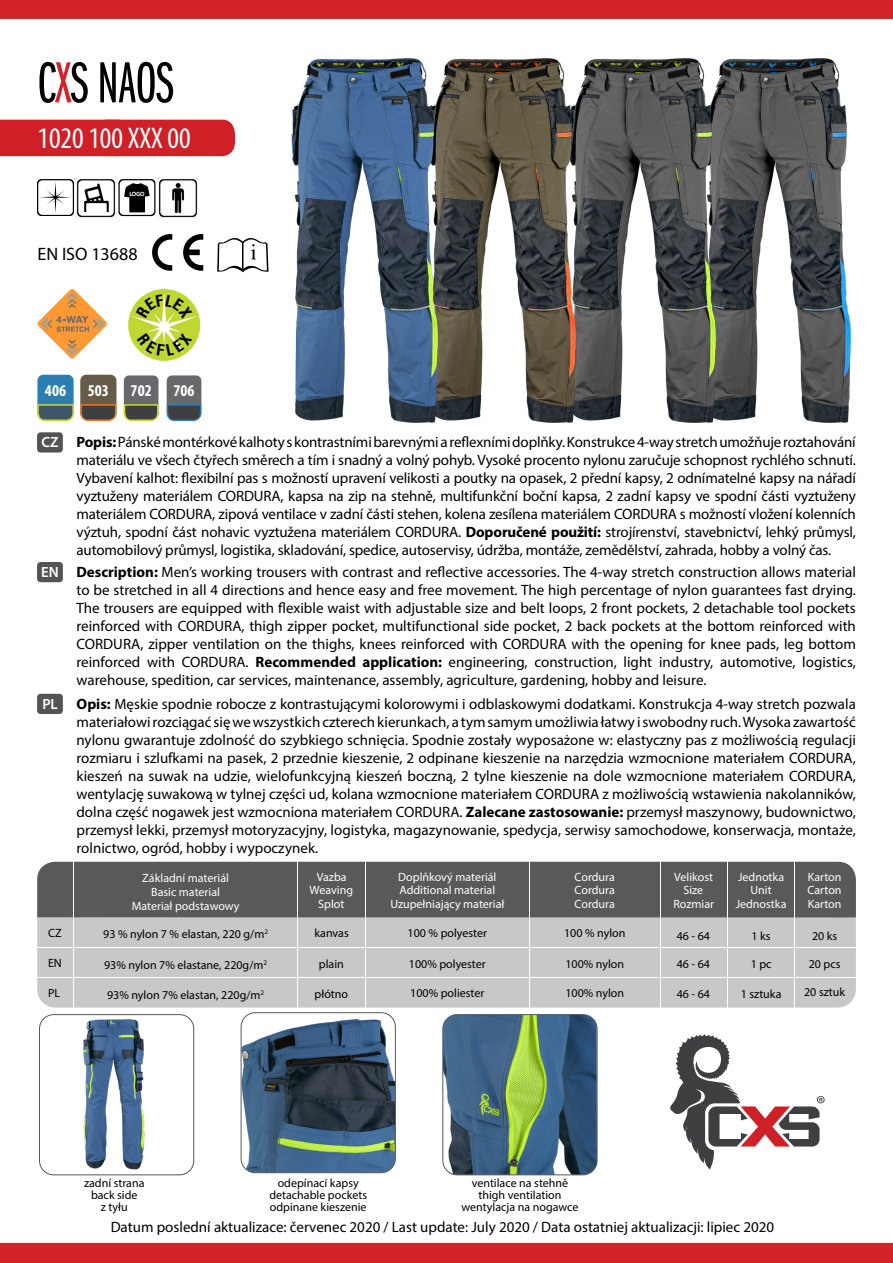
<style>
.page{position:relative;width:893px;height:1263px;background:#fff}
.page>*{position:absolute;margin:0;border:0;box-sizing:border-box;transform-origin:0 0}
.t1{font:60px "Franklin Got Itc DOT Boo Ext Com";letter-spacing:-.01em;color:#000}
.t2{font:condensed 30px "Myriad Pro";color:#fff}
.t3{font:18px "Myriad Pro";color:#000}
.t4{font:700 condensed 16.5px "Myriad Pro";color:#fff}
.t5{font:15px/18px "Myriad Pro";color:#000;text-align:justify}
.t6{font:600 14.85px "Myriad Pro";color:#fff}
.t7{font:12px/12px "Myriad Pro";color:#000;text-align:center}
.t8{font:12px "Myriad Pro";color:#fff}
.t9{font:700 6.6px "Calibri";color:#fff}
.s1{color:#d2232a}
.s2{font-weight:700}
</style>
<div class="page">
<div style="left:0;top:120px;width:235px;height:36px;background:#cf2027"></div>
<img style="left:444px;top:1016px;width:152px;height:159px">
<div style="left:442px;top:1014px;width:156px;height:161px;border:1px solid #58595b;border-radius:14px"></div>
<img style="left:731px;top:58px;width:120px;height:365px">
<img style="left:591px;top:58px;width:140px;height:365px">
<img style="left:453px;top:58px;width:138px;height:365px">
<img style="left:268px;top:58px;width:185px;height:365px">
<div style="left:81px;top:375px;width:35px;height:44px;background:#655b48;border-radius:5px"></div>
<div style="left:80px;top:375px;width:36px;height:45px;border:2px solid #655b48;border-radius:5px"></div>
<div style="left:38px;top:375px;width:35px;height:44px;background:#2c7eb0;border-radius:5px"></div>
<div style="left:37px;top:375px;width:37px;height:45px;border:2px solid #2c7eb0;border-radius:5px"></div>
<svg style="left:37px;top:403px;width:80px;height:18px"></svg>
<div style="left:167px;top:376px;width:34px;height:42px;background:#67686b;border-radius:4px"></div>
<div style="left:167px;top:375px;width:34px;height:44px;border:2px solid #67686b;border-radius:4px"></div>
<svg style="left:166px;top:403px;width:36px;height:18px"></svg>
<div style="left:125px;top:376px;width:33px;height:42px;background:#67686b;border-radius:4px"></div>
<div style="left:124px;top:375px;width:35px;height:44px;border:2px solid #67686b;border-radius:4px"></div>
<svg style="left:123px;top:403px;width:36px;height:18px"></svg>
<svg style="left:670px;top:1034px;width:155px;height:135px"></svg>
<div style="left:37px;top:432px;width:26px;height:20px;background:#545456;border-radius:3px"></div>
<div style="left:37px;top:562px;width:26px;height:20px;background:#545456;border-radius:3px"></div>
<div style="left:37px;top:694px;width:26px;height:20px;background:#545456;border-radius:3px"></div>
<div style="left:0;top:0;width:893px;height:19px;background:#d2232a"></div>
<div style="left:0;top:1243px;width:893px;height:20px;background:#d2232a"></div>
<svg style="left:217px;top:237px;width:51px;height:35px"></svg>
<svg style="left:152px;top:234px;width:20px;height:37px"></svg>
<svg style="left:183px;top:234px;width:20px;height:37px"></svg>
<img style="left:157px;top:177px;width:41px;height:41px">
<svg style="left:37px;top:178px;width:39px;height:39px"></svg>
<svg style="left:118px;top:179px;width:38px;height:38px"></svg>
<img style="left:76px;top:177px;width:41px;height:41px">
<div style="left:128px;top:289px;width:72px;height:72px;background:#bfd730;border-radius:50%"></div>
<img style="left:241px;top:1013px;width:154px;height:160px">
<div style="left:241px;top:1012px;width:155px;height:161px;border:1px solid #58595b;border-radius:14px"></div>
<img style="left:83px;top:1019px;width:62px;height:151px">
<div style="left:39px;top:1014px;width:155px;height:161px;border:1px solid #58595b;border-radius:14px"></div>
<div style="left:37px;top:862px;width:819px;height:145px;background:#c7c8ca;border-radius:18px"></div>
<div style="left:37px;top:862px;width:819px;height:55px;background:#58595b"></div>
<hr style="left:298px;top:862px;width:1px;height:145px;background:#fff">
<hr style="left:73px;top:862px;width:1px;height:145px;background:#fff">
<hr style="left:37px;top:977px;width:819px;height:1px;background:#fff">
<hr style="left:37px;top:947px;width:819px;height:1px;background:#fff">
<hr style="left:794px;top:862px;width:1px;height:145px;background:#fff">
<hr style="left:727px;top:862px;width:1px;height:145px;background:#fff">
<hr style="left:660px;top:862px;width:1px;height:145px;background:#fff">
<hr style="left:365px;top:862px;width:1px;height:145px;background:#fff">
<hr style="left:529px;top:862px;width:1px;height:145px;background:#fff">
<svg style="left:37px;top:289px;width:70px;height:70px"></svg>
<svg style="left:132px;top:293px;width:64px;height:63px"></svg>
<h1 class="t1" style="left:37px;top:51px;width:138px">C<span class="s1">X</span>S NAOS</h1>
<h2 class="t2" style="left:38px;top:120px;width:155px">1020 100 XXX 00</h2>
<p class="t9" style="left:129px;top:190px;width:17px">LOGO</p>
<p class="t3" style="left:38px;top:243px;width:102px">EN ISO 13688</p>
<p class="t4" style="left:45px;top:380px;width:23px">406</p>
<p class="t4" style="left:88px;top:380px;width:23px">503</p>
<p class="t4" style="left:131px;top:380px;width:23px">702</p>
<p class="t4" style="left:173px;top:380px;width:23px">706</p>
<p class="t6" style="left:42px;top:433px;width:19px">CZ</p>
<p class="t6" style="left:41px;top:563px;width:19px">EN</p>
<p class="t6" style="left:42px;top:694px;width:17px">PL</p>
<p class="t7" style="left:48px;top:926px;width:15px">CZ</p>
<p class="t7" style="left:48px;top:957px;width:15px">EN</p>
<p class="t7" style="left:48px;top:987px;width:14px">PL</p>
<p class="t5" style="left:77px;top:433px;width:781px"><span class="s2">Popis:</span>Pánské montérkové kalhoty s kontrastními barevnými a reflexními doplňky. Konstrukce 4-way stretch umožňuje roztahování materiálu ve všech čtyřech směrech a tím i snadný a volný pohyb. Vysoké procento nylonu zaručuje schopnost rychlého schnutí.<br>Vybavení kalhot: flexibilní pas s možností upravení velikosti a poutky na opasek, 2 přední kapsy, 2 odnímatelné kapsy na nářadí vyztuženy materiálem CORDURA, kapsa na zip na stehně, multifunkční boční kapsa, 2 zadní kapsy ve spodní části vyztuženy materiálem CORDURA, zipová ventilace v zadní části stehen, kolena zesílena materiálem CORDURA s možností vložení kolenních výztuh, spodní část nohavic vyztužena materiálem CORDURA. <span class="s2">Doporučené použití:</span> strojírenství, stavebnictví, lehký průmysl, automobilový průmysl, logistika, skladování, spedice, autoservisy, údržba, montáže, zemědělství, zahrada, hobby a volný čas.</p>
<p class="t5" style="left:77px;top:563px;width:781px"><span class="s2">Description:</span> Men’s working trousers with contrast and reflective accessories. The 4-way stretch construction allows material to be stretched in all 4 directions and hence easy and free movement. The high percentage of nylon guarantees fast drying.<br>The trousers are equipped with flexible waist with adjustable size and belt loops, 2 front pockets, 2 detachable tool pockets reinforced with CORDURA, thigh zipper pocket, multifunctional side pocket, 2 back pockets at the bottom reinforced with CORDURA, zipper ventilation on the thighs, knees reinforced with CORDURA with the opening for knee pads, leg bottom reinforced with CORDURA. <span class="s2">Recommended application:</span> engineering, construction, light industry, automotive, logistics, warehouse, spedition, car services, maintenance, assembly, agriculture, gardening, hobby and leisure.</p>
<p class="t5" style="left:77px;top:694px;width:781px"><span class="s2">Opis:</span> Męskie spodnie robocze z kontrastującymi kolorowymi i odblaskowymi dodatkami. Konstrukcja 4-way stretch pozwala materiałowi rozciągać się we wszystkich czterech kierunkach, a tym samym umożliwia łatwy i swobodny ruch. Wysoka zawartość nylonu gwarantuje zdolność do szybkiego schnięcia. Spodnie zostały wyposażone w: elastyczny pas z możliwością regulacji rozmiaru i szlufkami na pasek, 2 przednie kieszenie, 2 odpinane kieszenie na narzędzia wzmocnione materiałem CORDURA, kieszeń na suwak na udzie, wielofunkcyjną kieszeń boczną, 2 tylne kieszenie na dole wzmocnione materiałem CORDURA, wentylację suwakową w tylnej części ud, kolana wzmocnione materiałem CORDURA z możliwością wstawienia nakolanników, dolna część nogawek jest wzmocniona materiałem CORDURA. <span class="s2">Zalecane zastosowanie:</span> przemysł maszynowy, budownictwo, przemysł lekki, przemysł motoryzacyjny, logistyka, magazynowanie, spedycja, serwisy samochodowe, konserwacja, montaże, rolnictwo, ogród, hobby i wypoczynek.</p>
<p class="t8" style="left:142px;top:871px;width:88px">Základní materiál</p>
<p class="t8" style="left:151px;top:884px;width:70px">Basic material</p>
<p class="t8" style="left:132px;top:898px;width:109px">Materiał podstawowy</p>
<p class="t7" style="left:103px;top:928px;width:166px">93 % nylon 7 % elastan, 220 g/m<sup>2</sup></p>
<p class="t7" style="left:104px;top:959px;width:164px">93% nylon 7% elastane, 220g/m<sup>2</sup></p>
<p class="t7" style="left:107px;top:989px;width:159px">93% nylon 7% elastan, 220g/m<sup>2</sup></p>
<p class="t8" style="left:317px;top:869px;width:31px">Vazba</p>
<p class="t8" style="left:318px;top:896px;width:28px">Splot</p>
<p class="t8" style="left:310px;top:883px;width:45px">Weaving</p>
<p class="t7" style="left:314px;top:926px;width:36px">kanvas</p>
<p class="t7" style="left:319px;top:957px;width:26px">plain</p>
<p class="t7" style="left:315px;top:987px;width:35px">płótno</p>
<p class="t8" style="left:398px;top:869px;width:100px">Doplňkový materiál</p>
<p class="t8" style="left:399px;top:883px;width:97px">Additional material</p>
<p class="t8" style="left:390px;top:896px;width:116px">Uzupełniający materiał</p>
<p class="t7" style="left:408px;top:926px;width:81px">100 % polyester</p>
<p class="t7" style="left:409px;top:957px;width:78px">100% polyester</p>
<p class="t7" style="left:410px;top:987px;width:76px">100% poliester</p>
<p class="t8" style="left:575px;top:869px;width:42px">Cordura</p>
<p class="t8" style="left:575px;top:883px;width:42px">Cordura</p>
<p class="t8" style="left:575px;top:896px;width:42px">Cordura</p>
<p class="t7" style="left:564px;top:926px;width:63px">100 % nylon</p>
<p class="t8" style="left:674px;top:869px;width:40px">Velikost</p>
<p class="t8" style="left:673px;top:896px;width:42px">Rozmiar</p>
<p class="t8" style="left:683px;top:883px;width:21px">Size</p>
<p class="t8" style="left:738px;top:869px;width:48px">Jednotka</p>
<p class="t8" style="left:736px;top:896px;width:52px">Jednostka</p>
<p class="t8" style="left:750px;top:883px;width:23px">Unit</p>
<p class="t8" style="left:808px;top:869px;width:35px">Karton</p>
<p class="t8" style="left:808px;top:896px;width:35px">Karton</p>
<p class="t8" style="left:808px;top:883px;width:36px">Carton</p>
<p class="t7" style="left:677px;top:929px;width:35px">46 - 64</p>
<p class="t7" style="left:752px;top:929px;width:21px">1 ks</p>
<p class="t7" style="left:812px;top:929px;width:27px">20 ks</p>
<p class="t7" style="left:565px;top:957px;width:60px">100% nylon</p>
<p class="t7" style="left:565px;top:987px;width:60px">100% nylon</p>
<p class="t7" style="left:677px;top:958px;width:35px">46 - 64</p>
<p class="t7" style="left:677px;top:987px;width:35px">46 - 64</p>
<p class="t7" style="left:751px;top:958px;width:22px">1 pc</p>
<p class="t7" style="left:741px;top:987px;width:42px">1 sztuka</p>
<p class="t7" style="left:809px;top:958px;width:33px">20 pcs</p>
<p class="t7" style="left:804px;top:986px;width:42px">20 sztuk</p>
<p class="t7" style="left:84px;top:1177px;width:62px">zadní strana back side<br>z tyłu</p>
<p class="t7" style="left:269px;top:1177px;width:99px">odepínací kapsy detachable pockets odpinane kieszenie</p>
<p class="t7" style="left:461px;top:1177px;width:118px">ventilace na stehně thigh ventilation wentylacja na nogawce</p>
<p class="t5" style="left:111px;top:1218px;width:665px">Datum poslední aktualizace: červenec 2020 / Last update: July 2020 / Data ostatniej aktualizacji: lipiec 2020</p>
</div>
